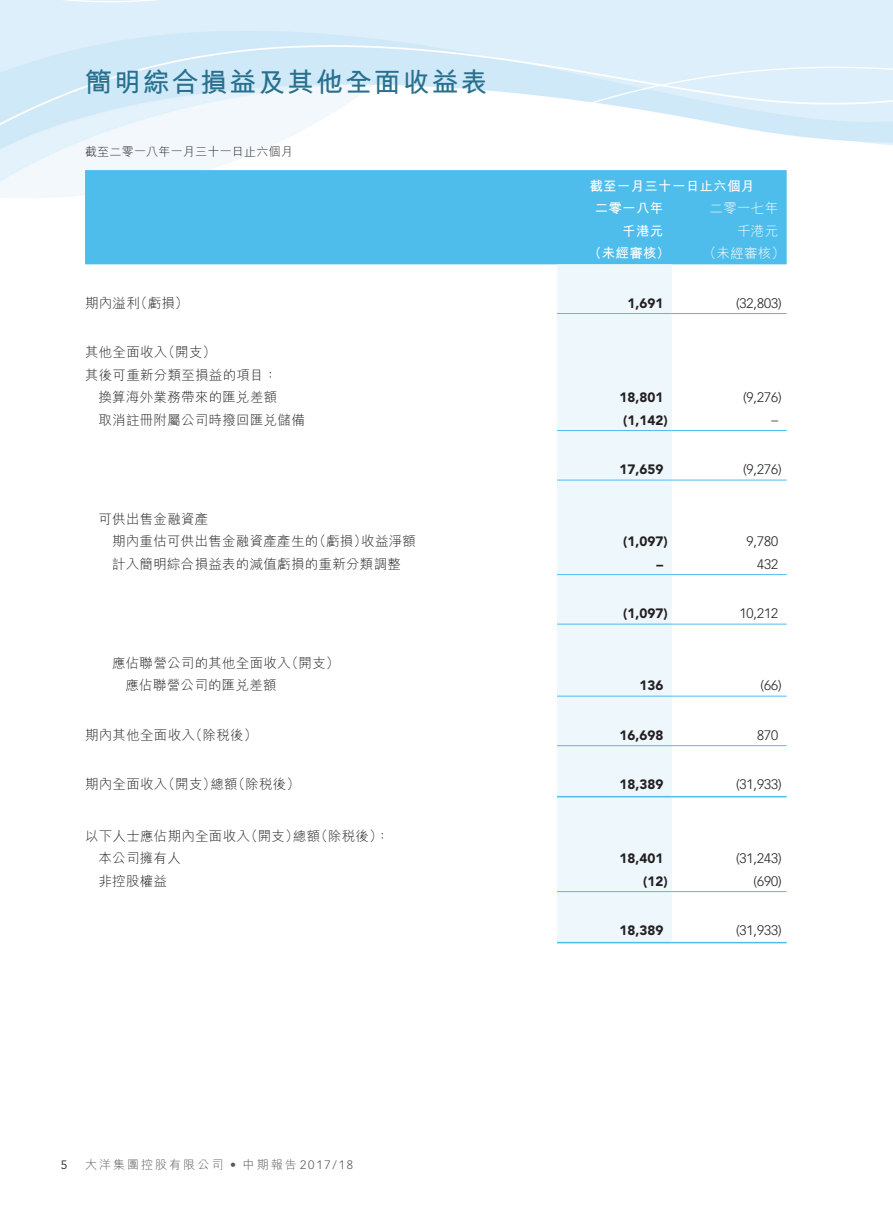
<style>
.page{position:relative;width:893px;height:1212px;background:#fff}
.page>*{position:absolute;margin:0;border:0;box-sizing:border-box;transform-origin:0 0}
.t1{font:700 27px "M Hei HK";letter-spacing:.07em;color:#28708e}
._50_Table_txt{font:300 13.5px "M Hei HK";letter-spacing:.02em;color:#231f20}
._50_Table_txt-2{font:300 13.5px "Vectora LT Std";color:#231f20}
._50_Table_txt-3{font:900 13.5px "Avenir LT Std";color:#231f20}
._50_Table_txt-4{font:700 13.5px "M Hei HK";letter-spacing:.02em;color:#fff}
._50_Table_txt-5{font:300 13.5px "M Hei HK";letter-spacing:.02em;color:#fff}
.t2{font:300 12px "M Hei HK";letter-spacing:.02em;color:#231f20}
.t3{font:300 12px "Vectora LT Std";color:#57585a}
.t4{font:300 12px "M Hei HK";letter-spacing:.17em;color:#57585a}
.t5{font:12px "Avenir LT Std";color:#231f20}
.s1{font-family:"M Hei HK"}
</style>
<div class="page">
<div style="left:85px;top:170px;width:702px;height:94px;background:#4fbdec"></div>
<div style="left:557px;top:264px;width:115px;height:678px;background:#edf7fc"></div>
<hr style="left:557px;top:313px;width:115px;height:1px;background:#4fbdec">
<hr style="left:672px;top:313px;width:115px;height:1px;background:#4fbdec">
<hr style="left:557px;top:430px;width:115px;height:1px;background:#4fbdec">
<hr style="left:672px;top:430px;width:115px;height:1px;background:#4fbdec">
<hr style="left:557px;top:480px;width:115px;height:1px;background:#4fbdec">
<hr style="left:672px;top:480px;width:115px;height:1px;background:#4fbdec">
<hr style="left:557px;top:574px;width:115px;height:1px;background:#4fbdec">
<hr style="left:672px;top:574px;width:115px;height:1px;background:#4fbdec">
<hr style="left:557px;top:624px;width:115px;height:1px;background:#4fbdec">
<hr style="left:672px;top:624px;width:115px;height:1px;background:#4fbdec">
<hr style="left:557px;top:696px;width:115px;height:1px;background:#4fbdec">
<hr style="left:672px;top:696px;width:115px;height:1px;background:#4fbdec">
<hr style="left:557px;top:745px;width:115px;height:1px;background:#4fbdec">
<hr style="left:672px;top:745px;width:115px;height:1px;background:#4fbdec">
<hr style="left:557px;top:796px;width:115px;height:1px;background:#4fbdec">
<hr style="left:672px;top:796px;width:115px;height:1px;background:#4fbdec">
<hr style="left:557px;top:891px;width:115px;height:1px;background:#4fbdec">
<hr style="left:672px;top:891px;width:115px;height:1px;background:#4fbdec">
<hr style="left:557px;top:942px;width:115px;height:1px;background:#4fbdec">
<hr style="left:672px;top:942px;width:115px;height:1px;background:#4fbdec">
<p class="t1" style="left:85px;top:63px;width:404px">簡明綜合損益及其他全面收益表</p>
<p class="t2" style="left:85px;top:146px;width:209px">截至二零一八年一月三十一日止六個月</p>
<p class="_50_Table_txt" style="left:134px;top:296px;width:56px">（虧損(</p>
<p class="_50_Table_txt" style="left:85px;top:296px;width:56px">期內溢利</p>
<p class="_50_Table_txt" style="left:162px;top:345px;width:56px">（開支(</p>
<p class="_50_Table_txt" style="left:85px;top:345px;width:84px">其他全面收入</p>
<p class="_50_Table_txt" style="left:85px;top:368px;width:194px">其後可重新分類至損益的項目：</p>
<p class="_50_Table_txt" style="left:99px;top:390px;width:180px">換算海外業務帶來的匯兌差額</p>
<p class="_50_Table_txt" style="left:99px;top:413px;width:208px">取消註冊附屬公司時撥回匯兌儲備</p>
<p class="_50_Table_txt" style="left:99px;top:512px;width:111px">可供出售金融資產</p>
<p class="_50_Table_txt" style="left:313px;top:534px;width:56px">（虧損）</p>
<p class="_50_Table_txt" style="left:112px;top:534px;width:208px">期內重估可供出售金融資產產生的</p>
<p class="_50_Table_txt" style="left:361px;top:534px;width:56px">收益淨額</p>
<p class="_50_Table_txt" style="left:112px;top:557px;width:290px">計入簡明綜合損益表的減值虧損的重新分類調整</p>
<p class="_50_Table_txt" style="left:285px;top:656px;width:56px">（開支(</p>
<p class="_50_Table_txt" style="left:112px;top:656px;width:180px">應佔聯營公司的其他全面收入</p>
<p class="_50_Table_txt" style="left:126px;top:678px;width:153px">應佔聯營公司的匯兌差額</p>
<p class="_50_Table_txt" style="left:189px;top:728px;width:70px">（除稅後(</p>
<p class="_50_Table_txt" style="left:85px;top:728px;width:111px">期內其他全面收入</p>
<p class="_50_Table_txt" style="left:162px;top:777px;width:56px">（開支）</p>
<p class="_50_Table_txt" style="left:232px;top:777px;width:70px">（除稅後(</p>
<p class="_50_Table_txt" style="left:85px;top:777px;width:84px">期內全面收入</p>
<p class="_50_Table_txt" style="left:210px;top:777px;width:29px">總額</p>
<p class="_50_Table_txt" style="left:244px;top:829px;width:56px">（開支）</p>
<p class="_50_Table_txt" style="left:315px;top:829px;width:76px">（除稅後：(</p>
<p class="_50_Table_txt" style="left:85px;top:829px;width:166px">以下人士應佔期內全面收入</p>
<p class="_50_Table_txt" style="left:293px;top:829px;width:29px">總額</p>
<p class="_50_Table_txt" style="left:99px;top:851px;width:84px">本公司擁有人</p>
<p class="_50_Table_txt" style="left:99px;top:874px;width:70px">非控股權益</p>
<p class="t5" style="left:61px;top:1158px;width:8px">5</p>
<p class="t4" style="left:85px;top:1158px;width:140px">大洋集團控股有限公司</p>
<p class="t3" style="left:230px;top:1157px;width:7px">•</p>
<p class="t3" style="left:243px;top:1157px;width:112px"><span class="s1">中期報告</span> 2 0 1 7 1/ 8</p>
<p class="_50_Table_txt-4" style="left:589px;top:176px;width:166px">截至一月三十一日止六個月</p>
<p class="_50_Table_txt-5" style="left:710px;top:202px;width:70px">二零一七年</p>
<p class="_50_Table_txt-4" style="left:595px;top:199px;width:70px">二零一八年</p>
<p class="_50_Table_txt-4" style="left:622px;top:221px;width:43px">千港元</p>
<p class="_50_Table_txt-5" style="left:737px;top:224px;width:43px">千港元</p>
<p class="_50_Table_txt-4" style="left:588px;top:244px;width:83px">（未經審核）</p>
<p class="_50_Table_txt-5" style="left:703px;top:247px;width:83px">（未經審核(</p>
<p class="_50_Table_txt-3" style="left:627px;top:295px;width:37px">1,691</p>
<p class="_50_Table_txt-2" style="left:736px;top:295px;width:47px">)32,803(</p>
<p class="_50_Table_txt-3" style="left:619px;top:389px;width:45px">18,801</p>
<p class="_50_Table_txt-2" style="left:743px;top:390px;width:40px">)9,276(</p>
<p class="_50_Table_txt-3" style="left:623px;top:412px;width:46px">)1,142(</p>
<p class="_50_Table_txt-2" style="left:771px;top:412px;width:8px">–</p>
<p class="_50_Table_txt-3" style="left:619px;top:461px;width:45px">17,659</p>
<p class="_50_Table_txt-2" style="left:743px;top:462px;width:40px">)9,276(</p>
<p class="_50_Table_txt-3" style="left:623px;top:533px;width:46px">)1,097(</p>
<p class="_50_Table_txt-2" style="left:747px;top:534px;width:33px">9,780</p>
<p class="_50_Table_txt-3" style="left:657px;top:556px;width:8px">–</p>
<p class="_50_Table_txt-2" style="left:757px;top:556px;width:23px">432</p>
<p class="_50_Table_txt-3" style="left:623px;top:605px;width:46px">)1,097(</p>
<p class="_50_Table_txt-2" style="left:740px;top:606px;width:40px">10,212</p>
<p class="_50_Table_txt-3" style="left:639px;top:677px;width:25px">136</p>
<p class="_50_Table_txt-2" style="left:761px;top:678px;width:23px">)66(</p>
<p class="_50_Table_txt-3" style="left:619px;top:727px;width:45px">16,698</p>
<p class="_50_Table_txt-2" style="left:757px;top:727px;width:23px">870</p>
<p class="_50_Table_txt-3" style="left:619px;top:776px;width:45px">18,389</p>
<p class="_50_Table_txt-2" style="left:736px;top:777px;width:47px">)31,933(</p>
<p class="_50_Table_txt-3" style="left:619px;top:850px;width:45px">18,401</p>
<p class="_50_Table_txt-2" style="left:736px;top:851px;width:47px">)31,243(</p>
<p class="_50_Table_txt-3" style="left:643px;top:873px;width:26px">)12(</p>
<p class="_50_Table_txt-2" style="left:754px;top:873px;width:30px">)690(</p>
<p class="_50_Table_txt-3" style="left:619px;top:922px;width:45px">18,389</p>
<p class="_50_Table_txt-2" style="left:736px;top:923px;width:47px">)31,933(</p>
</div>
